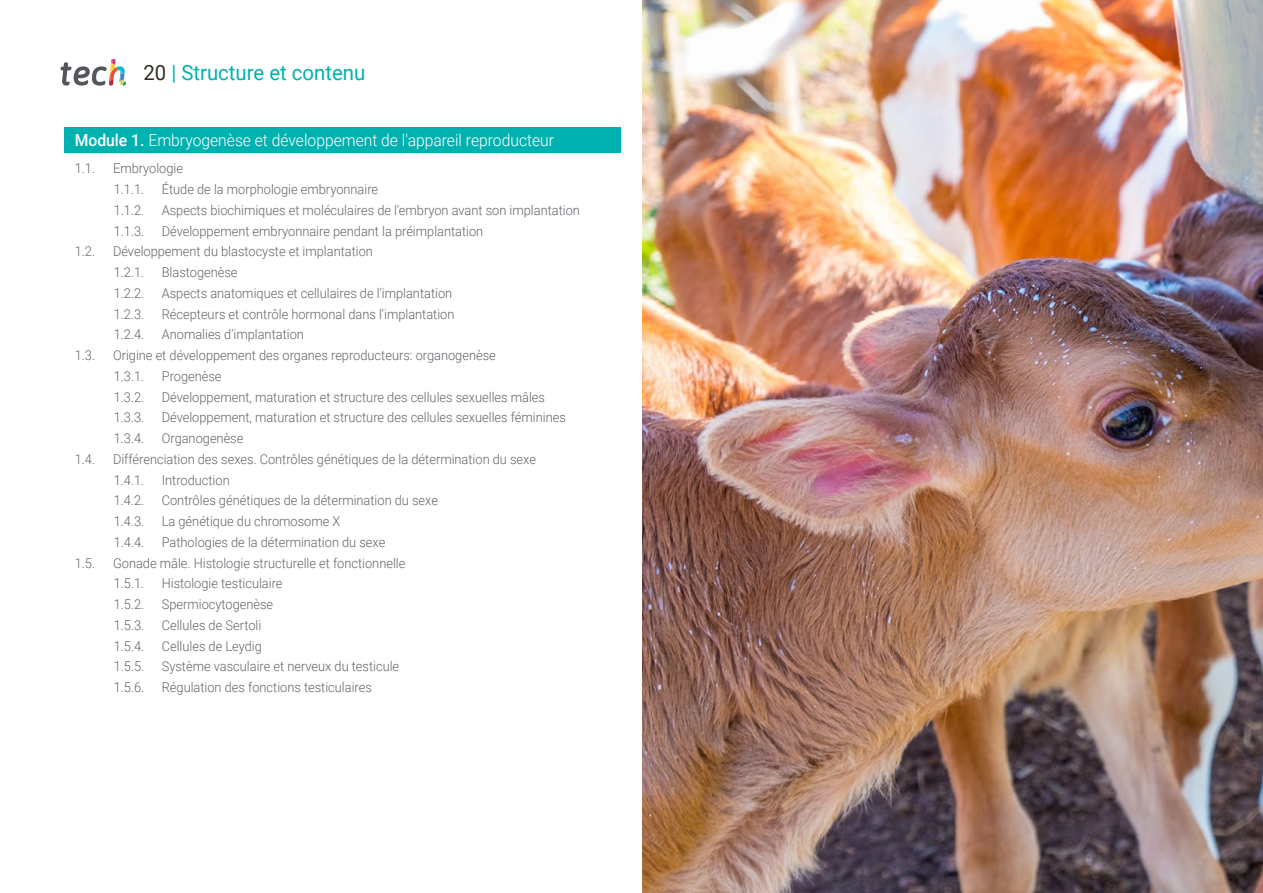
<style>
.page{position:relative;width:1263px;height:893px;background:#fff}
.page>*{position:absolute;margin:0;border:0;box-sizing:border-box;transform-origin:0 0}
.t1{font:21px "Roboto";color:#00b2af}
.t2{font:300 16.5px "Roboto";color:#fff;scale:.95 1}
.t3{font:300 13.5px/20.7px "Roboto";color:#61646a;scale:.95 1}
.s1{color:#312e20}
.s2{font-weight:500}
</style>
<div class="page">
<div style="left:64px;top:128px;width:557px;height:25px;background:#00b2af"></div>
<svg style="left:61px;top:59px;width:65px;height:27px"></svg>
<img style="left:642px;top:0;width:621px;height:893px">
<h1 class="t1" style="left:144px;top:57px;width:223px"><span class="s1">20</span> | Structure et contenu</h1>
<p class="t2" style="left:75px;top:129px;width:506px"><span class="s2">Module 1.</span> Embryogenèse et développement de l'appareil reproducteur</p>
<p class="t3" style="left:75px;top:158px;width:23px">1.1.</p>
<p class="t3" style="left:113px;top:158px;width:75px">Embryologie<br>1.1.1.</p>
<p class="t3" style="left:162px;top:179px;width:229px">Étude de la morphologie embryonnaire</p>
<p class="t3" style="left:114px;top:199px;width:34px">1.1.2.</p>
<p class="t3" style="left:162px;top:199px;width:442px">Aspects biochimiques et moléculaires de l'embryon avant son implantation</p>
<p class="t3" style="left:114px;top:220px;width:34px">1.1.3.</p>
<p class="t3" style="left:162px;top:220px;width:340px">Développement embryonnaire pendant la préimplantation</p>
<p class="t3" style="left:75px;top:241px;width:23px">1.2.</p>
<p class="t3" style="left:113px;top:241px;width:275px">Développement du blastocyste et implantation<br>1.2.1.</p>
<p class="t3" style="left:162px;top:262px;width:81px">Blastogenèse</p>
<p class="t3" style="left:114px;top:282px;width:34px">1.2.2.</p>
<p class="t3" style="left:162px;top:282px;width:307px">Aspects anatomiques et cellulaires de l'implantation</p>
<p class="t3" style="left:114px;top:303px;width:34px">1.2.3.</p>
<p class="t3" style="left:162px;top:303px;width:310px">Récepteurs et contrôle hormonal dans l'implantation</p>
<p class="t3" style="left:114px;top:324px;width:34px">1.2.4.</p>
<p class="t3" style="left:162px;top:324px;width:151px">Anomalies d'implantation</p>
<p class="t3" style="left:75px;top:345px;width:23px">1.3.</p>
<p class="t3" style="left:113px;top:345px;width:404px">Origine et développement des organes reproducteurs: organogenèse<br>1.3.1.</p>
<p class="t3" style="left:162px;top:365px;width:64px">Progenèse</p>
<p class="t3" style="left:114px;top:386px;width:34px">1.3.2.</p>
<p class="t3" style="left:162px;top:386px;width:405px">Développement, maturation et structure des cellules sexuelles mâles</p>
<p class="t3" style="left:114px;top:407px;width:34px">1.3.3.</p>
<p class="t3" style="left:162px;top:407px;width:427px">Développement, maturation et structure des cellules sexuelles féminines</p>
<p class="t3" style="left:114px;top:428px;width:34px">1.3.4.</p>
<p class="t3" style="left:162px;top:428px;width:87px">Organogenèse</p>
<p class="t3" style="left:75px;top:448px;width:23px">1.4.</p>
<p class="t3" style="left:113px;top:448px;width:447px">Différenciation des sexes. Contrôles génétiques de la détermination du sexe<br>1.4.1.</p>
<p class="t3" style="left:162px;top:469px;width:73px">Introduction</p>
<p class="t3" style="left:114px;top:490px;width:34px">1.4.2.</p>
<p class="t3" style="left:162px;top:490px;width:292px">Contrôles génétiques de la détermination du sexe</p>
<p class="t3" style="left:114px;top:511px;width:34px">1.4.3.</p>
<p class="t3" style="left:162px;top:511px;width:189px">La génétique du chromosome X</p>
<p class="t3" style="left:114px;top:531px;width:34px">1.4.4.</p>
<p class="t3" style="left:162px;top:531px;width:237px">Pathologies de la détermination du sexe</p>
<p class="t3" style="left:75px;top:552px;width:23px">1.5.</p>
<p class="t3" style="left:113px;top:552px;width:309px">Gonade mâle. Histologie structurelle et fonctionnelle<br>1.5.1.</p>
<p class="t3" style="left:162px;top:573px;width:129px">Histologie testiculaire</p>
<p class="t3" style="left:114px;top:594px;width:34px">1.5.2.</p>
<p class="t3" style="left:162px;top:594px;width:119px">Spermiocytogenèse</p>
<p class="t3" style="left:114px;top:614px;width:34px">1.5.3.</p>
<p class="t3" style="left:162px;top:614px;width:106px">Cellules de Sertoli</p>
<p class="t3" style="left:114px;top:635px;width:34px">1.5.4.</p>
<p class="t3" style="left:162px;top:635px;width:107px">Cellules de Leydig</p>
<p class="t3" style="left:114px;top:656px;width:34px">1.5.5.</p>
<p class="t3" style="left:162px;top:656px;width:251px">Système vasculaire et nerveux du testicule</p>
<p class="t3" style="left:114px;top:677px;width:34px">1.5.6.</p>
<p class="t3" style="left:162px;top:677px;width:223px">Régulation des fonctions testiculaires</p>
</div>
